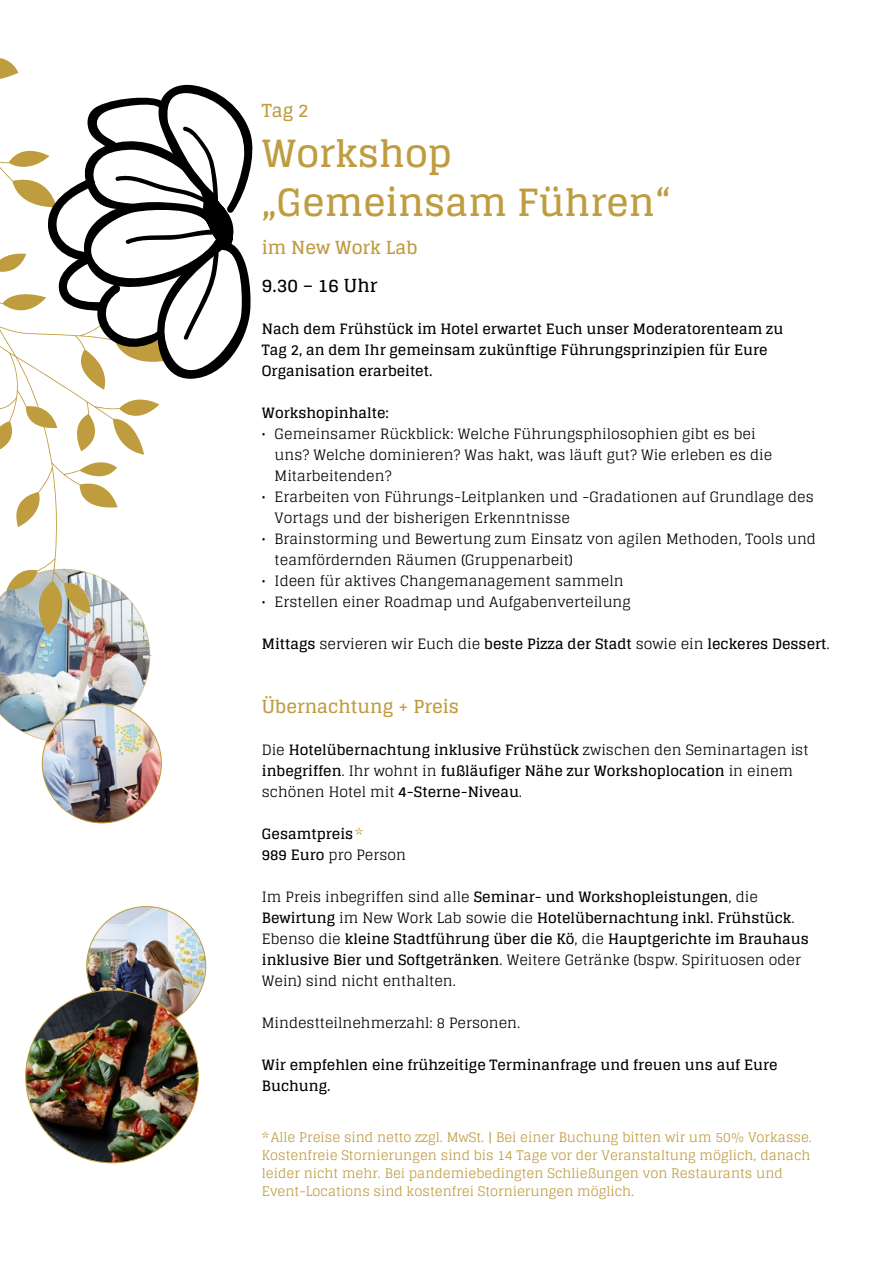
<style>
.page{position:relative;width:893px;height:1263px;background:#fff}
.page>*{position:absolute;margin:0;border:0;box-sizing:border-box;transform-origin:0 0}
.t1{font:700 37.5px/49.2px "Glegoo";color:#bf9c40}
.t2{font:700 18px "Glegoo";color:#bf9c40}
.t3{font:700 18px "Glegoo";color:#000}
.t4{font:700 14.25px/21px "Glegoo";color:#000}
.t5{font:14.25px/21px "Glegoo";color:#000}
.t6{font:13.2px/18px "Glegoo";color:#bf9c40}
.s1{font-weight:400}
.s2{font-weight:400;color:#bf9c40}
</style>
<div class="page">
<img style="left:0;top:635px;width:151px;height:108px">
<img style="left:42px;top:704px;width:119px;height:119px;border-radius:60px">
<svg style="left:0;top:58px;width:160px;height:577px"></svg>
<svg style="left:47px;top:80px;width:206px;height:319px"></svg>
<img style="left:87px;top:906px;width:119px;height:120px;border-radius:60px">
<div style="left:108px;top:985px;width:8px;height:9px;border:1px solid #bf9c40;border-radius:50%"></div>
<img style="left:26px;top:990px;width:172px;height:173px;border-radius:86px">
<p class="t2" style="left:262px;top:101px;width:48px">Tag 2</p>
<h1 class="t1" style="left:262px;top:129px;width:411px">Workshop „Gemeinsam Führen“</h1>
<p class="t2" style="left:262px;top:237px;width:157px">im New Work Lab</p>
<p class="t3" style="left:262px;top:275px;width:117px">9.30 – 16 Uhr</p>
<p class="t4" style="left:262px;top:318px;width:523px">Nach dem Frühstück im Hotel erwartet Euch unser Moderatorenteam zu<br>Tag 2, an dem Ihr gemeinsam zukünftige Führungsprinzipien für Eure<br>Organisation erarbeitet.</p>
<p class="t4" style="left:262px;top:402px;width:129px">Workshopinhalte:</p>
<p class="t5" style="left:275px;top:423px;width:499px;text-indent:-13px">• Gemeinsamer Rückblick: Welche Führungsphilosophien gibt es bei uns? Welche dominieren? Was hakt, was läuft gut? Wie erleben es die<br>Mitarbeitenden?</p>
<p class="t5" style="left:275px;top:486px;width:541px;text-indent:-13px">• Erarbeiten von Führungs-Leitplanken und -Gradationen auf Grundlage des<br>Vortags und der bisherigen Erkenntnisse</p>
<p class="t5" style="left:275px;top:528px;width:543px;text-indent:-13px">• Brainstorming und Bewertung zum Einsatz von agilen Methoden, Tools und teamfördernden Räumen (Gruppenarbeit)</p>
<p class="t5" style="left:262px;top:570px;width:363px">• Ideen für aktives Changemanagement sammeln</p>
<p class="t5" style="left:262px;top:592px;width:370px">• Erstellen einer Roadmap und Aufgabenverteilung</p>
<p class="t4" style="left:262px;top:633px;width:569px">Mittags <span class="s1">servieren wir Euch die</span> beste Pizza der Stadt <span class="s1">sowie ein</span> leckeres Dessert<span class="s1">.</span></p>
<p class="t2" style="left:262px;top:696px;width:199px">Übernachtung + Preis</p>
<p class="t4" style="left:262px;top:740px;width:548px"><span class="s1">Die</span> Hotelübernachtung inklusive Frühstück <span class="s1">zwischen den Seminartagen ist </span>inbegriffen<span class="s1">. Ihr wohnt in</span> fußläufiger Nähe zur Workshoplocation <span class="s1">in einem schönen Hotel mit</span> 4-Sterne-Niveau<span class="s1">.</span></p>
<p class="t4" style="left:262px;top:824px;width:146px">Gesamtpreis<span class="s2">*<br></span>989 Euro <span class="s1">pro Person</span></p>
<p class="t4" style="left:262px;top:887px;width:548px"><span class="s1">Im Preis inbegriffen sind alle</span> Seminar- und Workshopleistungen<span class="s1">, die </span>Bewirtung <span class="s1">im New Work Lab sowie die</span> Hotelübernachtung inkl. Frühstück<span class="s1">.<br>Ebenso die</span> kleine Stadtführung über die Kö<span class="s1">, die</span> Hauptgerichte im Brauhaus inklusive Bier und Softgetränken<span class="s1">. Weitere Getränke (bspw. Spirituosen oder Wein) sind nicht enthalten.</span></p>
<p class="t5" style="left:262px;top:1013px;width:260px">Mindestteilnehmerzahl: 8 Personen.</p>
<p class="t4" style="left:262px;top:1055px;width:517px">Wir empfehlen eine frühzeitige Terminanfrage und freuen uns auf Eure<br>Buchung.</p>
<p class="t6" style="left:262px;top:1128px;width:551px">*Alle Preise sind netto zzgl. MwSt. | Bei einer Buchung bitten wir um 50% Vorkasse.<br>Kostenfreie Stornierungen sind bis 14 Tage vor der Veranstaltung möglich, danach leider nicht mehr. Bei pandemiebedingten Schließungen von Restaurants und Event-Locations sind kostenfrei Stornierungen möglich.</p>
</div>
